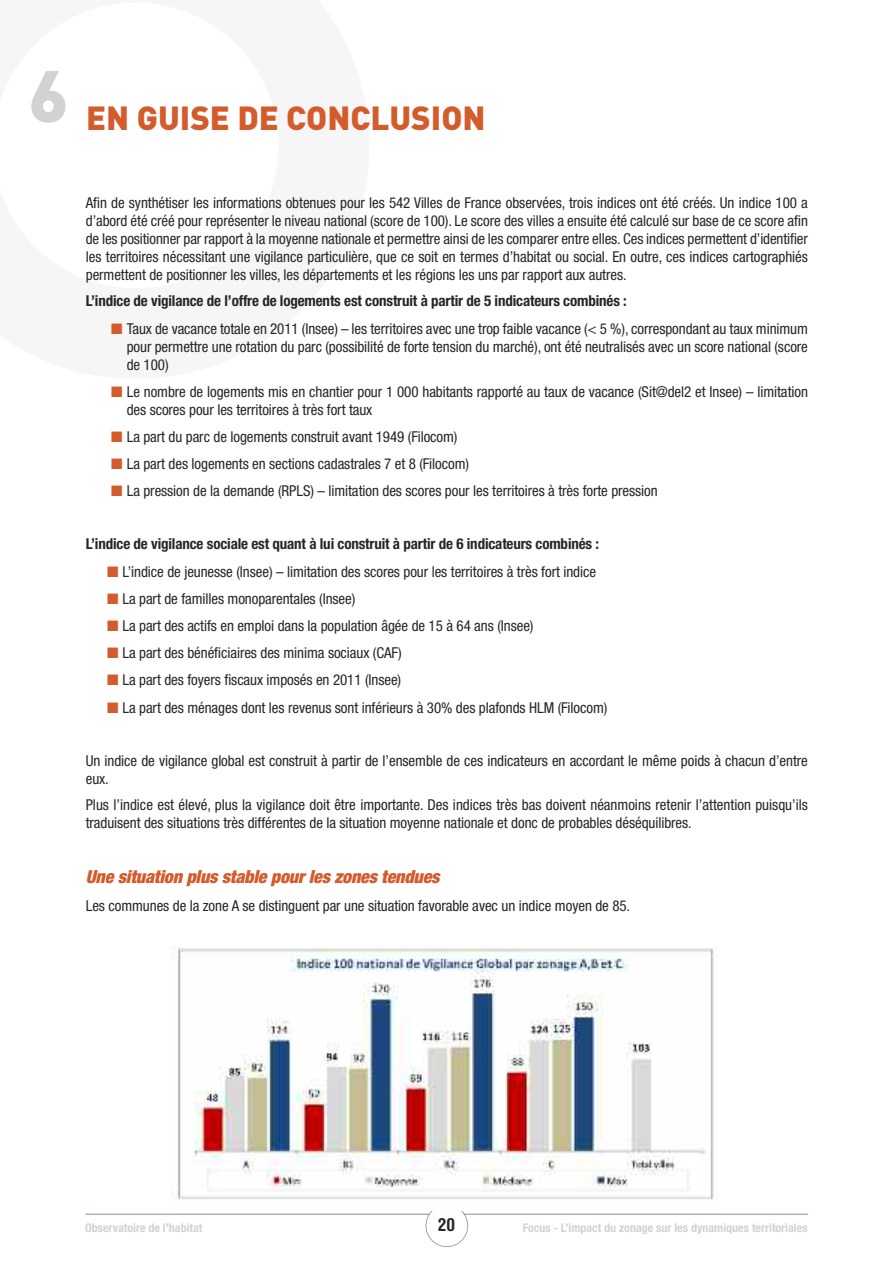
<style>
.page{position:relative;width:893px;height:1263px;background:#fff}
.page>*{position:absolute;margin:0;border:0;box-sizing:border-box;transform-origin:0 0}
.t1{font:900 33px "DIN";color:#d35b2c}
.t2{font:italic 900 condensed 18px "Helvetica Neue LT Std";letter-spacing:-.01em;color:#d35b2c}
.t3{font:700 condensed 18px "Helvetica Rounded LT Std";color:#272627}
.t4{font:condensed 15px/18px "Helvetica Neue LT Std";letter-spacing:-.005em;color:#272627}
.t5{font:700 condensed 15px "Helvetica Neue LT Std";letter-spacing:-.01em;color:#272627}
.t6{font:700 condensed 12px "Helvetica Neue";color:#d1d2d4}
.s1{color:#d35b2c}
</style>
<div class="page">
<hr style="left:85px;top:1214px;width:723px;height:1px;background:#838d96">
<div style="left:426px;top:1205px;width:41px;height:41px;background:#fff;border-radius:50%"></div>
<div style="left:426px;top:1204px;width:42px;height:43px;border:2px solid #838d96;border-radius:50%"></div>
<img style="left:171px;top:947px;width:546px;height:263px">
<h1 class="t1" style="left:29px;top:99px;width:458px"><sup>6</sup> EN GUISE DE CONCLUSION</h1>
<p class="t4" style="left:86px;top:195px;width:724px;text-align:justify">Afin de synthétiser les informations obtenues pour les 542 Villes de France observées, trois indices ont été créés. Un indice 100 a d’abord été créé pour représenter le niveau national (score de 100). Le score des villes a ensuite été calculé sur base de ce score afin de les positionner par rapport à la moyenne nationale et permettre ainsi de les comparer entre elles. Ces indices permettent d’identifier les territoires nécessitant une vigilance particulière, que ce soit en termes d’habitat ou social. En outre, ces indices cartographiés permettent de positionner les villes, les départements et les régions les uns par rapport aux autres.</p>
<p class="t5" style="left:86px;top:296px;width:543px">L’indice de vigilance de l’offre de logements est construit à partir de 5 indicateurs combinés :</p>
<p class="t4" style="left:127px;top:320px;width:683px;text-align:justify;text-indent:-15px"><span class="s1">■</span> Taux de vacance totale en 2011 (Insee) – les territoires avec une trop faible vacance (&lt; 5 %), correspondant au taux minimum pour permettre une rotation du parc (possibilité de forte tension du marché), ont été neutralisés avec un score national (score de 100)</p>
<p class="t4" style="left:127px;top:384px;width:683px;text-indent:-15px"><span class="s1">■</span> Le nombre de logements mis en chantier pour 1 000 habitants rapporté au taux de vacance (Sit@del2 et Insee) – limitation des scores pour les territoires à très fort taux</p>
<p class="t4" style="left:111px;top:429px;width:348px"><span class="s1">■</span> La part du parc de logements construit avant 1949 (Filocom)</p>
<p class="t4" style="left:111px;top:456px;width:359px"><span class="s1">■</span> La part des logements en sections cadastrales 7 et 8 (Filocom)</p>
<p class="t4" style="left:111px;top:483px;width:548px"><span class="s1">■</span> La pression de la demande (RPLS) – limitation des scores pour les territoires à très forte pression</p>
<p class="t5" style="left:86px;top:539px;width:515px">L’indice de vigilance sociale est quant à lui construit à partir de 6 indicateurs combinés :</p>
<p class="t4" style="left:107px;top:563px;width:490px"><span class="s1">■</span> L’indice de jeunesse (Insee) – limitation des scores pour les territoires à très fort indice</p>
<p class="t4" style="left:107px;top:591px;width:250px"><span class="s1">■</span> La part de familles monoparentales (Insee)</p>
<p class="t4" style="left:107px;top:618px;width:428px"><span class="s1">■</span> La part des actifs en emploi dans la population âgée de 15 à 64 ans (Insee)</p>
<p class="t4" style="left:107px;top:645px;width:296px"><span class="s1">■</span> La part des bénéficiaires des minima sociaux (CAF)</p>
<p class="t4" style="left:107px;top:672px;width:296px"><span class="s1">■</span> La part des foyers fiscaux imposés en 2011 (Insee)</p>
<p class="t4" style="left:107px;top:699px;width:502px"><span class="s1">■</span> La part des ménages dont les revenus sont inférieurs à 30% des plafonds HLM (Filocom)</p>
<p class="t4" style="left:86px;top:752px;width:724px">Un indice de vigilance global est construit à partir de l’ensemble de ces indicateurs en accordant le même poids à chacun d’entre eux.</p>
<p class="t4" style="left:86px;top:797px;width:724px">Plus l’indice est élevé, plus la vigilance doit être importante. Des indices très bas doivent néanmoins retenir l’attention puisqu’ils traduisent des situations très différentes de la situation moyenne nationale et donc de probables déséquilibres.</p>
<p class="t2" style="left:86px;top:870px;width:355px">Une situation plus stable pour les zones tendues</p>
<p class="t4" style="left:86px;top:898px;width:546px">Les communes de la zone A se distinguent par une situation favorable avec un indice moyen de 85.</p>
<p class="t6" style="left:85px;top:1218px;width:119px">Observatoire de l’habitat</p>
<p class="t3" style="left:438px;top:1218px;width:19px">20</p>
<p class="t6" style="left:523px;top:1218px;width:286px">Focus - L’impact du zonage sur les dynamiques territoriales</p>
</div>
